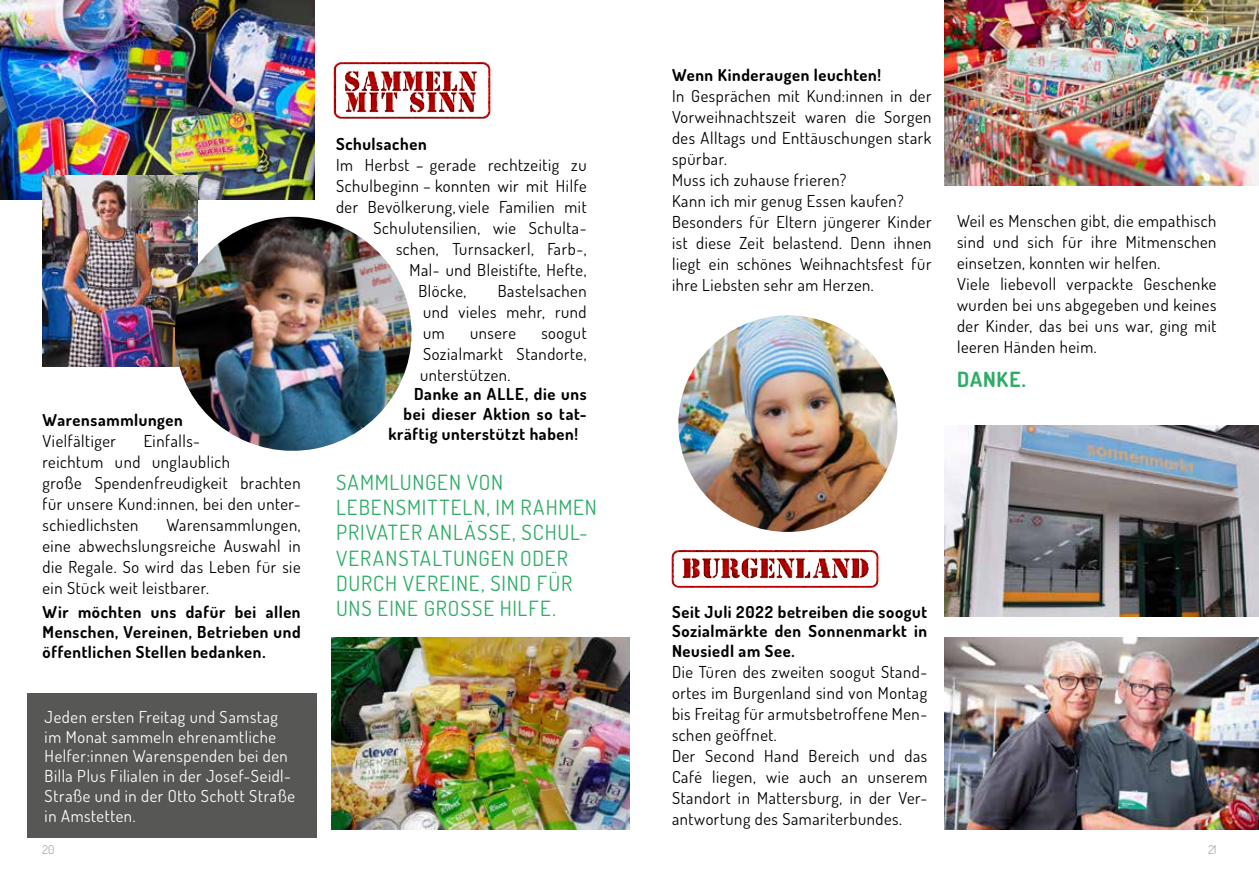
<style>
.page{position:relative;width:1259px;height:893px;background:#fff}
.page>*{position:absolute;margin:0;border:0;box-sizing:border-box;transform-origin:0 0}
.t1{font:21px/25.2px "Dosis";letter-spacing:.045em;color:#2fac66}
.t2{font:700 21px "Dosis";letter-spacing:.045em;color:#2fac66}
.t3{font:16.5px/21px "Dosis";letter-spacing:.035em;color:#000}
.t4{font:700 16.5px/19.8px "Dosis";letter-spacing:.04em;color:#000;text-align:justify}
.t5{font:16.5px/19.8px "Dosis";letter-spacing:.035em;color:#fff}
.t6{font:200 12px "Dosis";color:#706f6f}
</style>
<div class="page">
<img style="left:944px;top:425px;width:315px;height:192px">
<img style="left:944px;top:638px;width:315px;height:191px">
<img style="left:944px;top:0;width:315px;height:186px">
<img style="left:332px;top:638px;width:297px;height:191px">
<img style="left:678px;top:315px;width:220px;height:217px">
<img style="left:0;top:0;width:315px;height:200px">
<img style="left:43px;top:175px;width:154px;height:191px">
<img style="left:165px;top:217px;width:247px;height:234px">
<div style="left:28px;top:693px;width:289px;height:145px;background:#575756"></div>
<img style="left:671px;top:550px;width:208px;height:38px">
<img style="left:333px;top:62px;width:158px;height:52px">
<img style="left:333px;top:75px;width:157px;height:44px">
<p class="t4" style="left:43px;top:410px;width:142px">Warensammlungen</p>
<p class="t3" style="left:43px;top:430px;width:75px">Vielfältiger</p>
<p class="t3" style="left:43px;top:430px;width:260px;text-indent:101px">Einfalls-<br>reichtum und unglaublich<br>große Spendenfreudigkeit brachten für unsere Kund:innen, bei den unter&shy;schiedlichsten</p>
<p class="t3" style="left:43px;top:514px;width:260px;text-align:justify;text-indent:124px">Warensammlungen, eine abwechslungsreiche Auswahl in die Regale. So wird das Leben für sie ein Stück weit leistbarer.</p>
<p class="t4" style="left:43px;top:602px;width:260px">Wir möchten uns dafür bei allen Menschen, Vereinen, Betrieben und öffentlichen Stellen bedanken.</p>
<p class="t5" style="left:45px;top:706px;width:252px">Jeden ersten Freitag und Samstag im Monat sammeln ehrenamtliche<br>Helfer:innen Warenspenden bei den<br>Billa Plus Filialen in der Josef-Seidl-<br>Straße und in der Otto Schott Straße in Amstetten.</p>
<p class="t4" style="left:336px;top:133px;width:92px">Schulsachen</p>
<p class="t3" style="left:336px;top:154px;width:252px">Im Herbst – gerade rechtzeitig zu</p>
<p class="t3" style="left:336px;top:175px;width:252px">Schulbeginn – konnten wir mit Hilfe</p>
<p class="t3" style="left:336px;top:196px;width:252px">der Bevölkerung, viele Familien mit</p>
<p class="t3" style="left:373px;top:217px;width:214px">Schulutensilien, wie Schulta-</p>
<p class="t3" style="left:396px;top:238px;width:192px">schen, Turnsackerl, Farb-,</p>
<p class="t3" style="left:409px;top:259px;width:179px">Mal- und Bleistifte, Hefte,</p>
<p class="t3" style="left:418px;top:280px;width:49px">Blöcke,</p>
<p class="t3" style="left:423px;top:280px;width:165px;text-align:justify;text-indent:75px">Bastelsachen und vieles mehr, rund um</p>
<p class="t3" style="left:420px;top:322px;width:168px;text-align:justify;text-indent:121px">soogut Sozialmarkt Standorte, unterstützen.</p>
<p class="t4" style="left:414px;top:384px;width:174px">Danke an ALLE, die uns</p>
<p class="t4" style="left:403px;top:404px;width:185px">bei dieser Aktion so tat-</p>
<p class="t4" style="left:388px;top:424px;width:191px">kräftig unterstützt haben!</p>
<p class="t3" style="left:470px;top:322px;width:47px">unsere</p>
<p class="t1" style="left:336px;top:469px;width:262px">SAMMLUNGEN VON<br>LEBENSMITTELN, IM RAHMEN<br>PRIVATER ANLÄSSE, SCHUL-<br>VERANSTALTUNGEN ODER<br>DURCH VEREINE, SIND FÜR<br>UNS EINE GROSSE HILFE.</p>
<p class="t4" style="left:672px;top:64px;width:210px">Wenn Kinderaugen leuchten!</p>
<p class="t3" style="left:672px;top:85px;width:261px">In Gesprächen mit Kund:innen in der<br>Vorweihnachtszeit waren die Sorgen des Alltags und Enttäuschungen stark spürbar.<br>Muss ich zuhause frieren?<br>Kann ich mir genug Essen kaufen?<br>Besonders für Eltern jüngerer Kinder ist diese Zeit belastend. Denn ihnen liegt ein schönes Weihnachtsfest für ihre Liebsten sehr am Herzen.</p>
<p class="t3" style="left:957px;top:210px;width:261px">Weil es Menschen gibt, die empathisch sind und sich für ihre Mitmenschen einsetzen, konnten wir helfen.<br>Viele liebevoll verpackte Geschenke wurden bei uns abgegeben und keines der Kinder, das bei uns war, ging mit leeren Händen heim.</p>
<p class="t2" style="left:957px;top:366px;width:70px">DANKE.</p>
<p class="t4" style="left:672px;top:601px;width:257px">Seit Juli 2022 betreiben die soogut Sozialmärkte den Sonnenmarkt in Neusiedl am See.</p>
<p class="t3" style="left:672px;top:661px;width:257px">Die Türen des zweiten soogut Stand&shy;ortes im Burgenland sind von Montag bis Freitag für armutsbetroffene Men&shy;schen geöffnet.<br>Der Second Hand Bereich und das<br>Café liegen, wie auch an unserem<br>Standort in Mattersburg, in der Ver&shy;antwortung des Samariterbundes.</p>
<p class="t6" style="left:43px;top:842px;width:13px">20</p>
<p class="t6" style="left:1208px;top:842px;width:10px">21</p>
</div>
